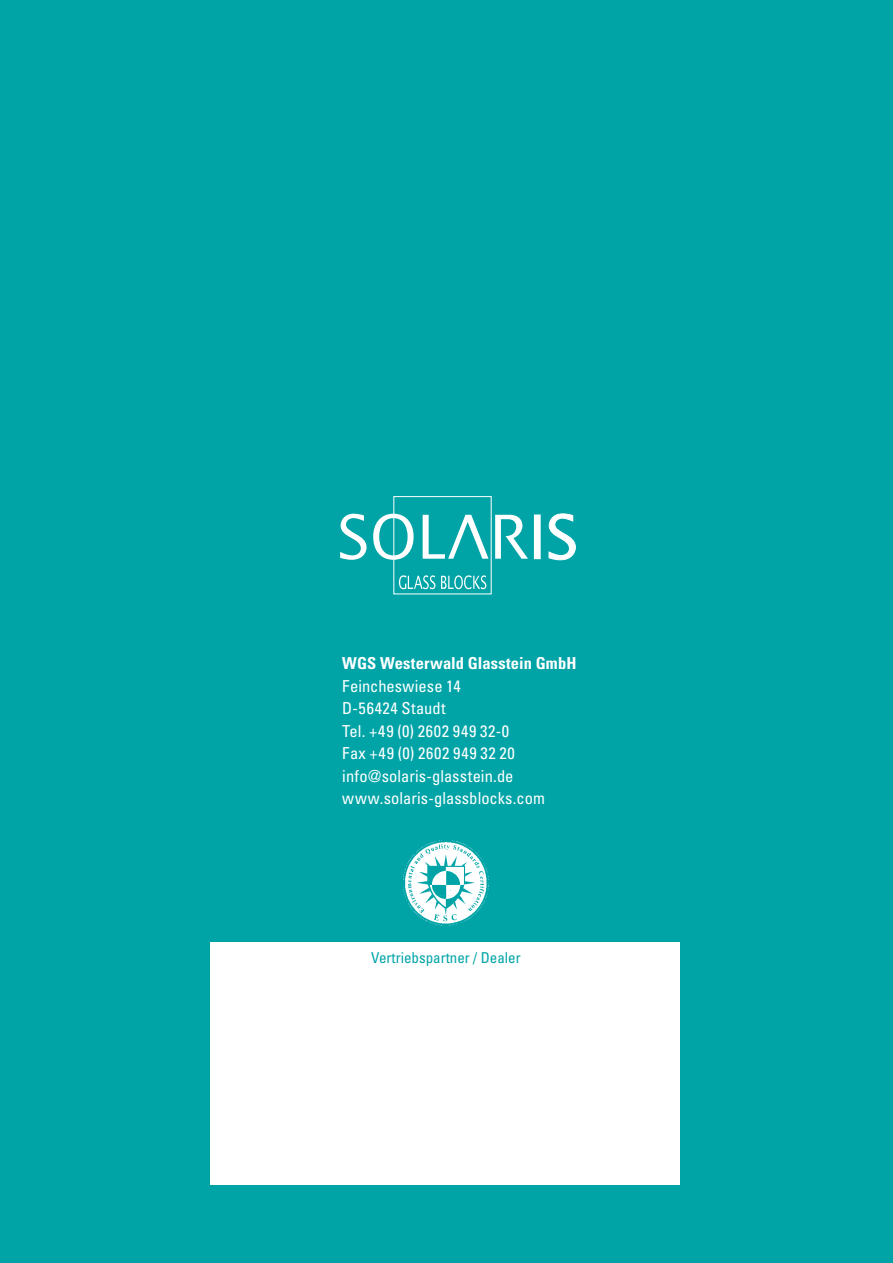
<style>
.page{position:relative;width:893px;height:1263px;background:#00a4a7}
.page>*{position:absolute;margin:0;border:0;box-sizing:border-box;transform-origin:0 0}
.t1{font:condensed 16.5px/22.5px "Univers";letter-spacing:.01em;color:#fff}
.t2{font:700 condensed 16.5px "Univers";letter-spacing:.005em;color:#fff}
.t3{font:condensed 15px "Univers";color:#00a4a7}
</style>
<div class="page">
<img style="left:403px;top:840px;width:86px;height:86px">
<svg style="left:399px;top:575px;width:36px;height:14px"></svg>
<svg style="left:441px;top:575px;width:45px;height:14px"></svg>
<svg style="left:340px;top:514px;width:27px;height:46px"></svg>
<svg style="left:549px;top:513px;width:27px;height:47px"></svg>
<svg style="left:495px;top:515px;width:33px;height:44px"></svg>
<div style="left:534px;top:515px;width:6px;height:44px;background:#fff"></div>
<svg style="left:423px;top:515px;width:65px;height:44px"></svg>
<svg style="left:373px;top:514px;width:41px;height:46px"></svg>
<div style="left:210px;top:942px;width:470px;height:243px;background:#fff"></div>
<p class="t2" style="left:342px;top:653px;width:236px">WGS Westerwald Glasstein GmbH</p>
<p class="t1" style="left:342px;top:674px;width:204px">Feincheswiese 14<br>D-56424 Staudt<br>Tel. +49 (0) 2602 949 32-0<br>Fax +49 (0) 2602 949 32 20 info@solaris-glasstein.de www.solaris-glassblocks.com</p>
<p class="t3" style="left:371px;top:948px;width:151px">Vertriebspartner / Dealer</p>
</div>
